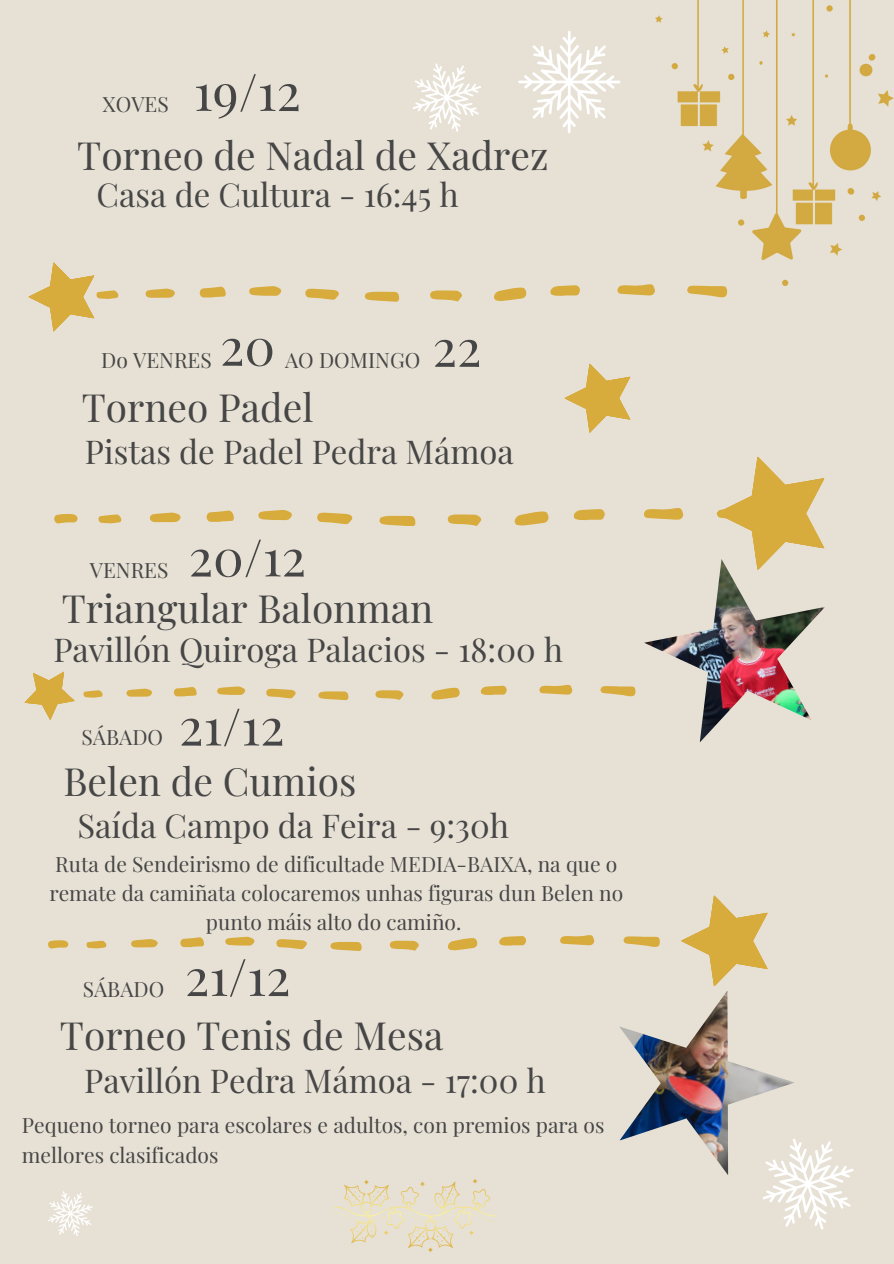
<style>
.page{position:relative;width:894px;height:1264px;background:#fff}
.page>*{position:absolute;margin:0;border:0;box-sizing:border-box;transform-origin:0 0}
.t1{font:51px "Playfair Display";color:#464646}
.t2{font:38.85px "Playfair Display";color:#464646}
.t3{font:32.85px "Playfair Display";color:#464646}
.t4{font:21px/29.2px "Playfair Display";color:#464646;text-align:center}
</style>
<div class="page">
<div style="left:0;top:0;width:893px;height:1263px;background:#e7e1d5"></div>
<svg style="left:518px;top:31px;width:102px;height:102px"></svg>
<svg style="left:564px;top:363px;width:67px;height:70px"></svg>
<svg style="left:413px;top:63px;width:68px;height:69px"></svg>
<svg style="left:687px;top:286px;width:40px;height:11px"></svg>
<svg style="left:494px;top:287px;width:32px;height:14px"></svg>
<svg style="left:617px;top:284px;width:38px;height:11px"></svg>
<svg style="left:364px;top:292px;width:35px;height:10px"></svg>
<svg style="left:305px;top:288px;width:34px;height:12px"></svg>
<svg style="left:430px;top:290px;width:32px;height:11px"></svg>
<svg style="left:550px;top:285px;width:30px;height:11px"></svg>
<svg style="left:249px;top:286px;width:32px;height:10px"></svg>
<svg style="left:199px;top:286px;width:27px;height:11px"></svg>
<svg style="left:145px;top:288px;width:30px;height:10px"></svg>
<svg style="left:514px;top:511px;width:35px;height:14px"></svg>
<svg style="left:644px;top:508px;width:39px;height:11px"></svg>
<svg style="left:379px;top:516px;width:36px;height:10px"></svg>
<svg style="left:317px;top:512px;width:35px;height:12px"></svg>
<svg style="left:447px;top:514px;width:34px;height:12px"></svg>
<svg style="left:573px;top:509px;width:32px;height:11px"></svg>
<svg style="left:258px;top:510px;width:34px;height:10px"></svg>
<svg style="left:206px;top:510px;width:28px;height:12px"></svg>
<svg style="left:150px;top:512px;width:31px;height:10px"></svg>
<svg style="left:54px;top:514px;width:24px;height:9px"></svg>
<svg style="left:98px;top:514px;width:24px;height:9px"></svg>
<svg style="left:600px;top:686px;width:35px;height:10px"></svg>
<svg style="left:431px;top:687px;width:29px;height:12px"></svg>
<svg style="left:539px;top:685px;width:33px;height:9px"></svg>
<svg style="left:318px;top:691px;width:30px;height:9px"></svg>
<svg style="left:266px;top:688px;width:30px;height:10px"></svg>
<svg style="left:375px;top:690px;width:28px;height:10px"></svg>
<svg style="left:480px;top:685px;width:27px;height:10px"></svg>
<svg style="left:217px;top:686px;width:28px;height:9px"></svg>
<svg style="left:173px;top:687px;width:24px;height:9px"></svg>
<svg style="left:126px;top:688px;width:26px;height:8px"></svg>
<img style="left:655px;top:0;width:238px;height:286px">
<svg style="left:333px;top:1179px;width:163px;height:73px"></svg>
<svg style="left:716px;top:456px;width:109px;height:103px"></svg>
<img style="left:644px;top:559px;width:180px;height:183px">
<svg style="left:28px;top:262px;width:91px;height:70px"></svg>
<svg style="left:24px;top:671px;width:79px;height:49px"></svg>
<svg style="left:623px;top:936px;width:37px;height:11px"></svg>
<svg style="left:447px;top:938px;width:30px;height:12px"></svg>
<svg style="left:560px;top:935px;width:34px;height:10px"></svg>
<svg style="left:330px;top:941px;width:31px;height:9px"></svg>
<svg style="left:276px;top:939px;width:31px;height:10px"></svg>
<svg style="left:389px;top:940px;width:30px;height:10px"></svg>
<svg style="left:499px;top:936px;width:27px;height:9px"></svg>
<svg style="left:225px;top:936px;width:30px;height:9px"></svg>
<svg style="left:180px;top:937px;width:24px;height:10px"></svg>
<svg style="left:131px;top:939px;width:27px;height:8px"></svg>
<svg style="left:48px;top:940px;width:20px;height:8px"></svg>
<svg style="left:86px;top:940px;width:21px;height:8px"></svg>
<svg style="left:681px;top:895px;width:87px;height:91px"></svg>
<svg style="left:48px;top:1191px;width:45px;height:45px"></svg>
<svg style="left:763px;top:1139px;width:91px;height:91px"></svg>
<img style="left:619px;top:991px;width:175px;height:184px">
<p class="t1" style="left:194px;top:56px;width:109px">19/12</p>
<p class="t2" style="left:77px;top:128px;width:472px">Torneo de Nadal de Xadrez</p>
<p class="t4" style="left:102px;top:88px;width:68px">XOVES</p>
<h4 class="t3" style="left:97px;top:172px;width:363px">Casa de Cultura - 16:45 h</h4>
<p class="t1" style="left:220px;top:310px;width:57px">20</p>
<h2 class="t1" style="left:432px;top:311px;width:50px">22</h2>
<h1 class="t4" style="left:101px;top:344px;width:112px">Do VENRES</h1>
<h1 class="t4" style="left:285px;top:344px;width:137px">AO DOMINGO</h1>
<h2 class="t2" style="left:82px;top:380px;width:233px">Torneo Padel</h2>
<p class="t3" style="left:85px;top:429px;width:430px">Pistas de Padel Pedra Mámoa</p>
<p class="t1" style="left:188px;top:521px;width:119px">20/12</p>
<p class="t2" style="left:62px;top:580px;width:373px">Triangular Balonman</p>
<h3 class="t4" style="left:90px;top:555px;width:80px">VENRES</h3>
<h1 class="t3" style="left:53px;top:626px;width:511px">Pavillón Quiroga Palacios - 18:00 h</h1>
<p class="t4" style="left:81px;top:721px;width:83px">SÁBADO</p>
<p class="t1" style="left:179px;top:690px;width:107px">21/12</p>
<p class="t2" style="left:63px;top:754px;width:294px">Belen de Cumios</p>
<p class="t3" style="left:77px;top:802px;width:433px">Saída Campo da Feira - 9:30h</p>
<p class="t4" style="left:49px;top:848px;width:575px">Ruta de Sendeirismo de dificultade MEDIA-BAIXA, na que o remate da camiñata colocaremos unhas figuras dun Belen no punto máis alto do camiño.</p>
<p class="t1" style="left:185px;top:940px;width:107px">21/12</p>
<h4 class="t2" style="left:60px;top:1008px;width:385px">Torneo Tenis de Mesa</h4>
<h1 class="t4" style="left:83px;top:973px;width:83px">SÁBADO</h1>
<p class="t3" style="left:84px;top:1057px;width:463px">Pavillón Pedra Mámoa - 17:00 h</p>
<h2 class="t4" style="left:22px;top:1109px;width:584px;text-align:left">Pequeno torneo para escolares e adultos, con premios para os mellores clasificados</h2>
</div>
